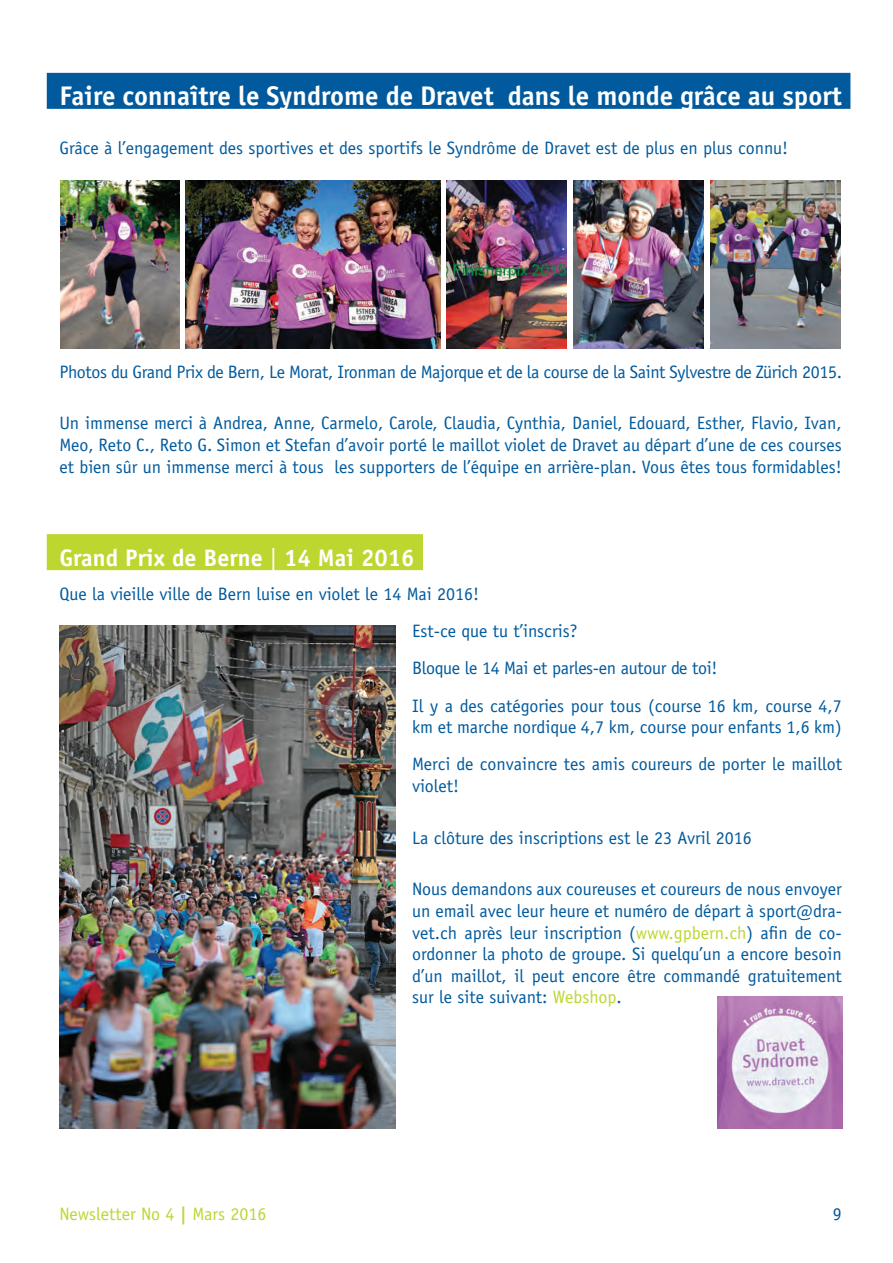
<style>
.page{position:relative;width:893px;height:1263px;background:#fff}
.page>*{position:absolute;margin:0;border:0;box-sizing:border-box;transform-origin:0 0}
.t1{font:700 27px "Officina Sans Std";color:#fff}
.t2{font:700 24px "Officina Sans Std";color:#fff}
.t3{font:18px/21.6px "Officina Sans Std";color:#015a9d;text-align:justify}
.t4{font:18px "Officina Sans Std";letter-spacing:-.02em;color:#015a9d}
.t5{font:18px "Officina Sans Std";color:#bed630}
.s1{font-weight:400}
.s2{color:#bed630}
.s3{font-weight:700}
</style>
<div class="page">
<div style="left:47px;top:73px;width:803px;height:36px;background:#015a9d"></div>
<div style="left:47px;top:534px;width:376px;height:36px;background:#bed630"></div>
<img style="left:60px;top:180px;width:120px;height:169px">
<img style="left:185px;top:180px;width:255px;height:169px">
<img style="left:446px;top:180px;width:120px;height:169px">
<img style="left:573px;top:180px;width:130px;height:169px">
<img style="left:710px;top:180px;width:130px;height:169px">
<img style="left:60px;top:625px;width:335px;height:504px">
<img style="left:717px;top:996px;width:126px;height:133px">
<h1 class="t1" style="left:60px;top:79px;width:784px">Faire connaître le Syndrome de Dravet dans le monde grâce au sport</h1>
<p class="t3" style="left:60px;top:137px;width:730px">Grâce à l’engagement des sportives et des sportifs le Syndrôme de Dravet est de plus en plus connu!</p>
<p class="t4" style="left:60px;top:361px;width:784px">Photos du Grand Prix de Bern, Le Morat, Ironman de Majorque et de la course de la Saint Sylvestre de Zürich 2015.</p>
<p class="t3" style="left:60px;top:413px;width:784px">Un immense merci à Andrea, Anne, Carmelo, Carole, Claudia, Cynthia, Daniel, Edouard, Esther, Flavio, Ivan, Meo, Reto C., Reto G. Simon et Stefan d’avoir porté le maillot violet de Dravet au départ d’une de ces courses et bien sûr un immense merci à tous les supporters de l’équipe en arrière-plan. Vous êtes tous formidables!</p>
<h2 class="t2" style="left:60px;top:543px;width:356px">Grand Prix de Berne <span class="s1">|</span> 14 Mai 2016</h2>
<p class="t3" style="left:412px;top:576px;width:431px;line-height:37px;text-align:left;text-indent:-353px">Que la vieille ville de Bern luise en violet le 14 Mai 2016!<br>Est-ce que tu t’inscris?<br>Bloque le 14 Mai et parles-en autour de toi!<br>Il y a des catégories pour tous (course 16 km, course 4,7</p>
<p class="t3" style="left:412px;top:708px;width:431px;line-height:37.3px">km et marche nordique 4,7 km, course pour enfants 1,6 km)<br>Merci de convaincre tes amis coureurs de porter le maillot</p>
<p class="t3" style="left:412px;top:775px;width:48px">violet!</p>
<p class="t3" style="left:412px;top:827px;width:341px">La clôture des inscriptions est le 23 Avril 2016</p>
<p class="t3" style="left:412px;top:878px;width:431px">Nous demandons aux coureuses et coureurs de nous envoyer un email avec leur heure et numéro de départ à sport@dra&shy;vet.ch après leur inscription (<span class="s2">www.gpbern.ch</span>) afin de co&shy;ordonner la photo de groupe. Si quelqu’un a encore besoin d’un maillot, il peut encore être commandé gratuitement sur le site suivant: <span class="s2">Webshop</span>.</p>
<p class="t5" style="left:60px;top:1203px;width:208px">Newsletter No 4 <span class="s3">|</span> Mars 2016</p>
<p class="t3" style="left:833px;top:1203px;width:10px">9</p>
</div>
